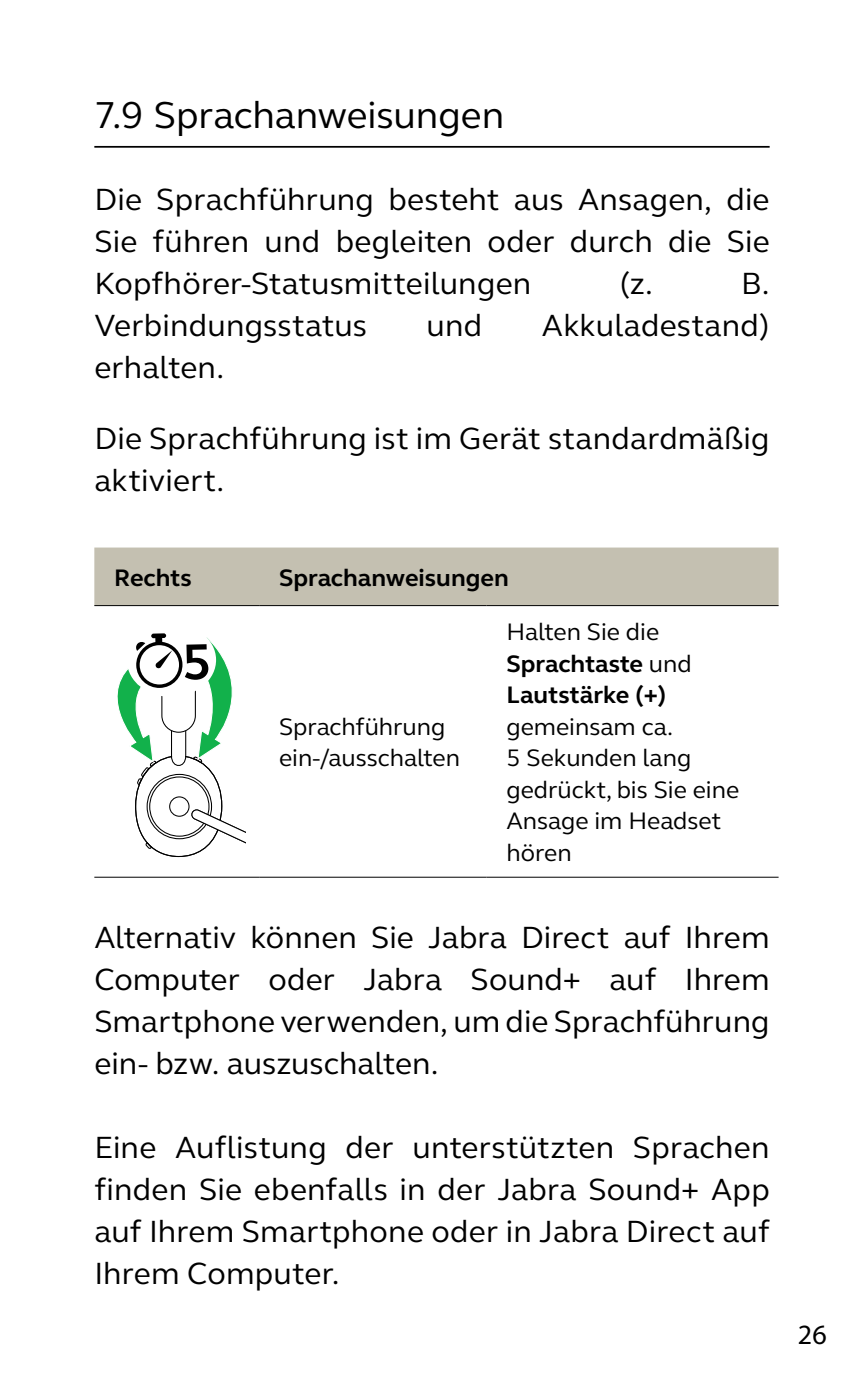
<style>
.page{position:relative;width:864px;height:1389px;background:#fff}
.page>*{position:absolute;margin:0;border:0;box-sizing:border-box;transform-origin:0 0}
.t1{font:38.5px "GN Elliot";letter-spacing:-.005em;color:#000}
.t2{font:31.5px/42px "GN Elliot";letter-spacing:.005em;color:#000;text-align:justify}
.t3{font:28px "Myriad Pro";color:#000}
.t4{font:24.5px/31.5px "GN Elliot";color:#000}
.t5{font:700 24.5px/31.5px "GN Elliot";color:#000}
.s1{font-weight:400}
</style>
<div class="page">
<hr style="left:94px;top:146px;width:675px;height:2px;background:#000">
<div style="left:94px;top:548px;width:684px;height:57px;background:#c4c0b1"></div>
<hr style="left:259px;top:877px;width:227px;height:1px;background:#000">
<hr style="left:486px;top:877px;width:292px;height:1px;background:#000">
<hr style="left:259px;top:605px;width:227px;height:1px;background:#000">
<hr style="left:486px;top:605px;width:292px;height:1px;background:#000">
<hr style="left:94px;top:605px;width:165px;height:1px;background:#000">
<hr style="left:94px;top:877px;width:165px;height:1px;background:#000">
<svg style="left:117px;top:633px;width:129px;height:225px"></svg>
<p class="t1" style="left:94px;top:89px;width:411px">7.9 Sprachanweisungen</p>
<p class="t2" style="left:94px;top:177px;width:676px">Die Sprachführung besteht aus Ansagen, die Sie führen und begleiten oder durch die Sie Kopfhörer-Statusmitteilungen</p>
<p class="t2" style="left:619px;top:261px;width:35px">(z.</p>
<p class="t2" style="left:740px;top:261px;width:30px">B.</p>
<p class="t2" style="left:94px;top:303px;width:274px">Verbindungsstatus</p>
<p class="t2" style="left:426px;top:303px;width:57px">und</p>
<p class="t2" style="left:541px;top:303px;width:229px">Akkuladestand)</p>
<p class="t2" style="left:94px;top:345px;width:131px">erhalten.</p>
<p class="t2" style="left:94px;top:417px;width:676px">Die Sprachführung ist im Gerät standardmäßig aktiviert.</p>
<p class="t5" style="left:114px;top:561px;width:79px">Rechts</p>
<p class="t5" style="left:279px;top:561px;width:231px">Sprachanweisungen</p>
<p class="t4" style="left:279px;top:710px;width:182px">Sprachführung ein-/ausschalten</p>
<p class="t5" style="left:506px;top:616px;width:187px"><span class="s1">Halten Sie die<br></span>Sprachtaste <span class="s1">und<br></span>Lautstärke (+)</p>
<p class="t4" style="left:506px;top:710px;width:234px">gemeinsam ca.<br>5 Sekunden lang gedrückt, bis Sie eine<br>Ansage im Headset hören</p>
<p class="t2" style="left:94px;top:915px;width:676px">Alternativ können Sie Jabra Direct auf Ihrem Computer oder Jabra Sound+ auf Ihrem Smartphone verwenden, um die Sprachführung ein- bzw. auszuschalten.</p>
<p class="t2" style="left:94px;top:1125px;width:676px">Eine Auflistung der unterstützten Sprachen finden Sie ebenfalls in der Jabra Sound+ App auf Ihrem Smartphone oder in Jabra Direct auf Ihrem Computer.</p>
<p class="t3" style="left:797px;top:1317px;width:30px">26</p>
</div>
